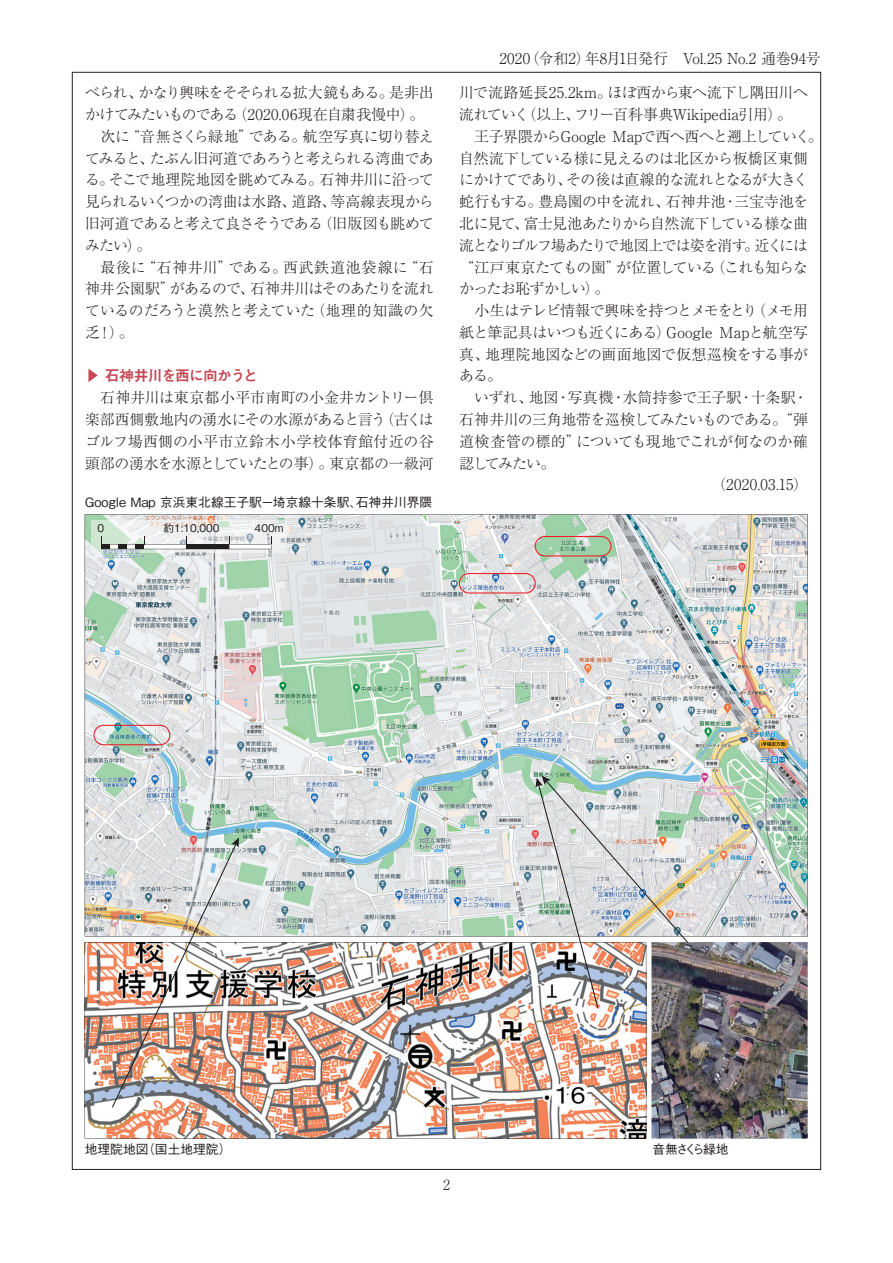
<style>
.page{position:relative;width:893px;height:1263px;background:#fff}
.page>*{position:absolute;margin:0;border:0;box-sizing:border-box;transform-origin:0 0}
._20本文等幅{font:300 14.85px/21.8px "Ryumin Pro";letter-spacing:-.03em;color:#231f20;text-align:justify}
._20本文等幅-2{font:300 14.85px/21.8px "Ryumin Pro";letter-spacing:-.05em;color:#231f20}
._20本文{font:300 14.85px "Ryumin Pro";letter-spacing:-.01em;color:#231f20}
._20本文等幅-3{font:14.85px "Midashi Go Pro MB31";letter-spacing:-.06em;color:#c64954}
.t1{font:300 13.8px "Ryumin Pro";color:#231f20}
.t2{font:12.75px "Gothic BBB Pro Medium 90 pv RKSJ H";color:#231f20}
.t3{font:12.75px "Gothic BBB Pro Medium 90 pv RKSJ H";letter-spacing:-.145em;color:#231f20}
.t4{font:10.65px "Gothic BBB Pro Medium 90 pv RKSJ H";color:#231f20}
</style>
<div class="page">
<img style="left:652px;top:942px;width:156px;height:196px">
<svg style="left:85px;top:942px;width:561px;height:196px"></svg>
<svg style="left:85px;top:514px;width:723px;height:422px;background:#ced7d4"></svg>
<img style="left:535px;top:775px;width:153px;height:233px">
<img style="left:112px;top:837px;width:127px;height:270px">
<svg style="left:459px;top:573px;width:77px;height:20px;background:#d5c7cc"></svg>
<svg style="left:535px;top:536px;width:76px;height:20px;background:#a6bc9c"></svg>
<svg style="left:93px;top:725px;width:77px;height:20px"></svg>
<img style="left:91px;top:520px;width:196px;height:32px">
<svg style="left:101px;top:536px;width:171px;height:13px"></svg>
<p class="_20本文等幅-2" style="left:85px;top:81px;width:350px">べられ、かなり興味をそそられる拡大鏡もある。是非出かけてみたいものである（2020.06現在自粛我慢中）。</p>
<p class="_20本文等幅" style="left:85px;top:124px;width:350px">　次に“音無さくら緑地”である。航空写真に切り替えてみると、たぶん旧河道であろうと考えられる湾曲である。そこで地理院地図を眺めてみる。石神井川に沿って見られるいくつかの湾曲は水路、道路、等高線表現から旧河道であると考えて良さそうである（旧版図も眺めてみたい）。</p>
<p class="_20本文等幅" style="left:85px;top:255px;width:350px">　最後に“石神井川”である。西武鉄道池袋線に“石神井公園駅”があるので、石神井川はそのあたりを流れているのだろうと漠然と考えていた（地理的知識の欠乏！）。</p>
<p class="_20本文等幅-3" style="left:85px;top:364px;width:174px">▶ 石神井川を西に向かうと</p>
<p class="_20本文等幅" style="left:85px;top:386px;width:350px">　石神井川は東京都小平市南町の小金井カントリー倶楽部西側敷地内の湧水にその水源があると言う（古くはゴルフ場西側の小平市立鈴木小学校体育館付近の谷頭部の湧水を水源としていたとの事）。東京都の一級河</p>
<p class="t2" style="left:85px;top:492px;width:349px">Google Map 京浜東北線王子駅ー埼京線十条駅、石神井川界隈</p>
<p class="t4" style="left:98px;top:519px;width:8px">0</p>
<p class="t4" style="left:163px;top:519px;width:58px">約1:10,000</p>
<p class="t4" style="left:255px;top:519px;width:30px">400m</p>
<p class="_20本文" style="left:499px;top:47px;width:323px">2020（令和2）年8月1日発行　Vol.25 No.2 通巻94号</p>
<p class="_20本文等幅" style="left:459px;top:81px;width:350px">川で流路延長25.2km。ほぼ西から東へ流下し隅田川へ流れていく（以上、フリー百科事典Wikipedia引用）。</p>
<p class="_20本文等幅" style="left:459px;top:124px;width:365px;text-align:left">　王子界隈からGoogle Mapで西へ西へと遡上していく。自然流下している様に見えるのは北区から板橋区東側にかけてであり、その後は直線的な流れとなるが大きく蛇行もする。豊島園の中を流れ、石神井池・三宝寺池を北に見て、富士見池あたりから自然流下している様な曲流となりゴルフ場あたりで地図上では姿を消す。近くには“江戸東京たてもの園”が位置している（これも知らなかったお恥ずかしい）。</p>
<p class="_20本文等幅" style="left:459px;top:298px;width:350px">　小生はテレビ情報で興味を持つとメモをとり（メモ用紙と筆記具はいつも近くにある）Google Mapと航空写真、地理院地図などの画面地図で仮想巡検をする事がある。</p>
<p class="_20本文等幅" style="left:459px;top:386px;width:350px">　いずれ、地図・写真機・水筒持参で王子駅・十条駅・石神井川の三角地帯を巡検してみたいものである。“弾道検査管の標的”についても現地でこれが何なのか確認してみたい。</p>
<p class="_20本文等幅" style="left:711px;top:473px;width:98px">（2020.03.15）</p>
<p class="t2" style="left:85px;top:1139px;width:148px">地理院地図（国土地理院）</p>
<p class="t3" style="left:652px;top:1139px;width:78px">音無さくら緑地</p>
<p class="t1" style="left:443px;top:1174px;width:8px">2</p>
</div>
